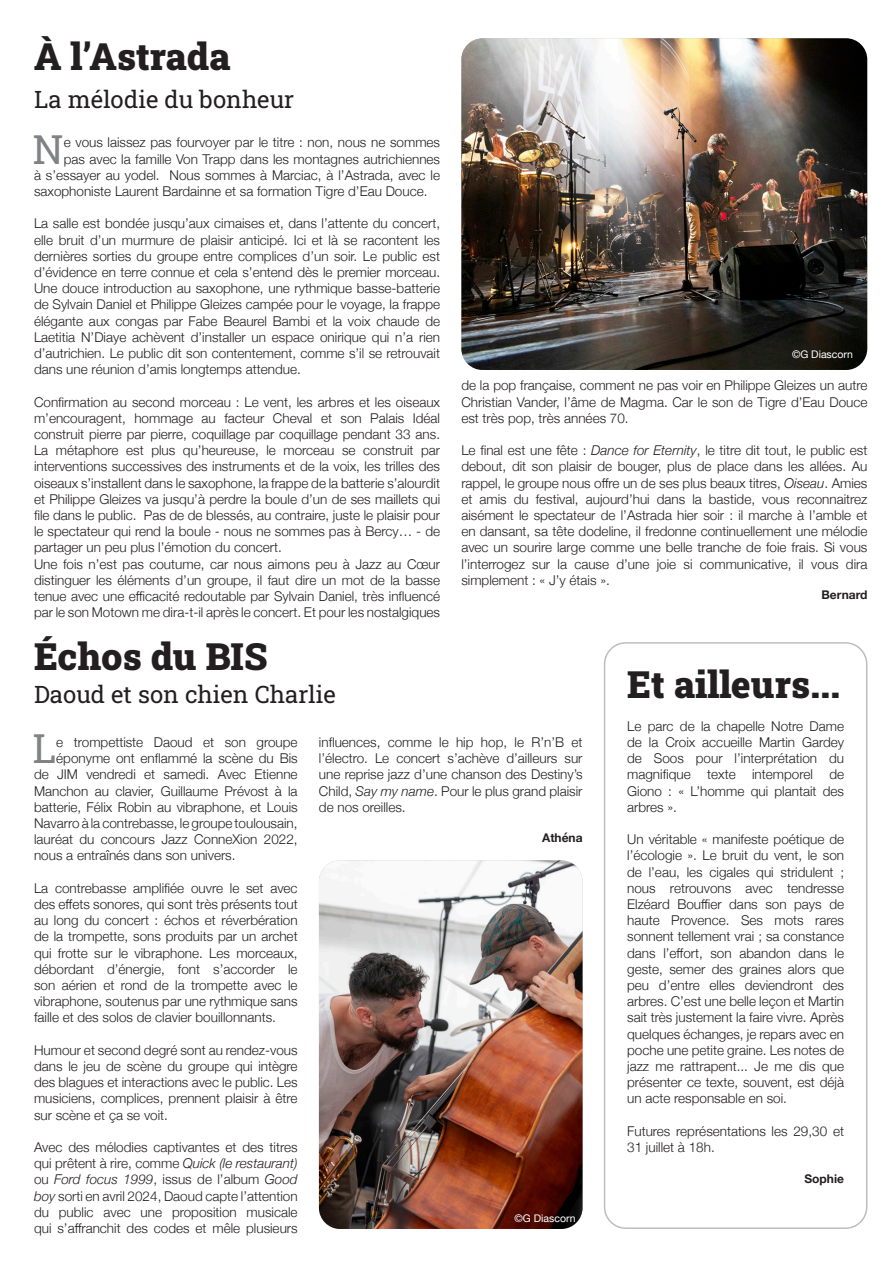
<style>
.page{position:relative;width:893px;height:1263px;background:#fff}
.page>*{position:absolute;margin:0;border:0;box-sizing:border-box;transform-origin:0 0}
.Texte_avec_lettrine{font:40.35px "Roboto Slab";color:#808285}
.Titre{font:900 37.5px "Roboto Slab";color:#231f20}
.Chapo{font:24px "Roboto Slab";color:#231f20}
.Texte{font:300 13.5px/16.2px "Helvetica Neue";color:#231f20;text-align:justify}
.Texte_avec_lettrine-2{font:300 13.5px "Helvetica Neue";color:#231f20}
.Crédits{font:700 12px "Helvetica Neue";color:#231f20}
.credit-photos{font:10.5px "Helvetica Neue";color:#fff}
.s1{font-style:italic}
</style>
<div class="page">
<img style="left:319px;top:860px;width:264px;height:369px">
<img style="left:461px;top:38px;width:406px;height:332px">
<div style="left:604px;top:642px;width:263px;height:587px;border:2px solid #bcbdc0;border-radius:21px"></div>
<p class="Titre" style="left:34px;top:30px;width:198px">À l’Astrada</p>
<p class="Chapo" style="left:34px;top:83px;width:262px">La mélodie du bonheur</p>
<p class="Texte_avec_lettrine" style="left:32px;top:121px;width:33px">N</p>
<p class="Texte_avec_lettrine-2" style="left:64px;top:132px;width:378px">e vous laissez pas fourvoyer par le titre : non, nous ne sommes</p>
<p class="Texte_avec_lettrine-2" style="left:64px;top:148px;width:378px">pas avec la famille Von Trapp dans les montagnes autrichiennes</p>
<p class="Texte_avec_lettrine-2" style="left:34px;top:164px;width:408px">à s’essayer au yodel. Nous sommes à Marciac, à l’Astrada, avec le</p>
<p class="Texte_avec_lettrine-2" style="left:34px;top:180px;width:395px">saxophoniste Laurent Bardainne et sa formation Tigre d’Eau Douce.</p>
<p class="Texte" style="left:34px;top:215px;width:408px">La salle est bondée jusqu’aux cimaises et, dans l’attente du concert, elle bruit d’un murmure de plaisir anticipé. Ici et là se racontent les dernières sorties du groupe entre complices d’un soir. Le public est d’évidence en terre connue et cela s’entend dès le premier morceau.<br>Une douce introduction au saxophone, une rythmique basse-batterie de Sylvain Daniel et Philippe Gleizes campée pour le voyage, la frappe élégante aux congas par Fabe Beaurel Bambi et la voix chaude de Laetitia N’Diaye achèvent d’installer un espace onirique qui n’a rien d’autrichien. Le public dit son contentement, comme s’il se retrouvait dans une réunion d’amis longtemps attendue.</p>
<p class="Texte" style="left:34px;top:393px;width:408px">Confirmation au second morceau : Le vent, les arbres et les oiseaux m’encouragent, hommage au facteur Cheval et son Palais Idéal construit pierre par pierre, coquillage par coquillage pendant 33 ans.<br>La métaphore est plus qu’heureuse, le morceau se construit par interventions successives des instruments et de la voix, les trilles des oiseaux s’installent dans le saxophone, la frappe de la batterie s’alourdit et Philippe Gleizes va jusqu’à perdre la boule d’un de ses maillets qui file dans le public. Pas de de blessés, au contraire, juste le plaisir pour le spectateur qui rend la boule - nous ne sommes pas à Bercy… - de partager un peu plus l’émotion du concert.</p>
<p class="Texte" style="left:34px;top:555px;width:408px">Une fois n’est pas coutume, car nous aimons peu à Jazz au Cœur distinguer les éléments d’un groupe, il faut dire un mot de la basse tenue avec une efficacité redoutable par Sylvain Daniel, très influencé par le son Motown me dira-t-il après le concert. Et pour les nostalgiques</p>
<p class="Titre" style="left:34px;top:630px;width:235px">Échos du BIS</p>
<p class="Chapo" style="left:34px;top:678px;width:303px">Daoud et son chien Charlie</p>
<p class="credit-photos" style="left:792px;top:347px;width:63px">©G Diascorn</p>
<p class="Texte" style="left:461px;top:377px;width:408px">de la pop française, comment ne pas voir en Philippe Gleizes un autre Christian Vander, l’âme de Magma. Car le son de Tigre d’Eau Douce est très pop, très années 70.</p>
<p class="Texte" style="left:461px;top:441px;width:408px">Le final est une fête : <span class="s1">Dance for Eternity</span>, le titre dit tout, le public est debout, dit son plaisir de bouger, plus de place dans les allées. Au rappel, le groupe nous offre un de ses plus beaux titres, <span class="s1">Oiseau</span>. Amies et amis du festival, aujourd’hui dans la bastide, vous reconnaitrez aisément le spectateur de l’Astrada hier soir : il marche à l’amble et en dansant, sa tête dodeline, il fredonne continuellement une mélodie avec un sourire large comme une belle tranche de foie frais. Si vous l’interrogez sur la cause d’une joie si communicative, il vous dira simplement : « J’y étais ».</p>
<p class="Crédits" style="left:821px;top:586px;width:48px">Bernard</p>
<p class="Titre" style="left:627px;top:659px;width:214px">Et ailleurs...</p>
<p class="Texte_avec_lettrine" style="left:32px;top:721px;width:25px">L</p>
<p class="Texte_avec_lettrine-2" style="left:56px;top:731px;width:243px">e trompettiste Daoud et son groupe</p>
<p class="Texte_avec_lettrine-2" style="left:56px;top:747px;width:243px">éponyme ont enflammé la scène du Bis</p>
<p class="Texte_avec_lettrine-2" style="left:34px;top:764px;width:265px">de JIM vendredi et samedi. Avec Etienne</p>
<p class="Texte_avec_lettrine-2" style="left:34px;top:780px;width:265px">Manchon au clavier, Guillaume Prévost à la</p>
<p class="Texte_avec_lettrine-2" style="left:34px;top:796px;width:265px">batterie, Félix Robin au vibraphone, et Louis</p>
<p class="Texte_avec_lettrine-2" style="left:34px;top:812px;width:265px">Navarro à la contrebasse, le groupe toulousain,</p>
<p class="Texte_avec_lettrine-2" style="left:34px;top:828px;width:265px">lauréat du concours Jazz ConneXion 2022,</p>
<p class="Texte_avec_lettrine-2" style="left:34px;top:845px;width:203px">nous a entraînés dans son univers.</p>
<p class="Texte" style="left:34px;top:879px;width:265px">La contrebasse amplifiée ouvre le set avec des effets sonores, qui sont très présents tout au long du concert : échos et réverbération de la trompette, sons produits par un archet qui frotte sur le vibraphone. Les morceaux, débordant d’énergie, font s’accorder le son aérien et rond de la trompette avec le vibraphone, soutenus par une rythmique sans faille et des solos de clavier bouillonnants.</p>
<p class="Texte" style="left:34px;top:1041px;width:265px">Humour et second degré sont au rendez-vous dans le jeu de scène du groupe qui intègre des blagues et interactions avec le public. Les musiciens, complices, prennent plaisir à être sur scène et ça se voit.</p>
<p class="Texte" style="left:34px;top:1138px;width:265px">Avec des mélodies captivantes et des titres qui prêtent à rire, comme <span class="s1">Quick (le restaurant) </span>ou <span class="s1">Ford focus 1999</span>, issus de l’album <span class="s1">Good boy</span> sorti en avril 2024, Daoud capte l’attention du public avec une proposition musicale qui s’affranchit des codes et mêle plusieurs</p>
<p class="Texte" style="left:319px;top:733px;width:265px">influences, comme le hip hop, le R’n’B et l’électro. Le concert s’achève d’ailleurs sur une reprise jazz d’une chanson des Destiny’s Child, <span class="s1">Say my name</span>. Pour le plus grand plaisir de nos oreilles.</p>
<p class="Crédits" style="left:542px;top:829px;width:42px">Athéna</p>
<p class="credit-photos" style="left:514px;top:1210px;width:63px">©G Diascorn</p>
<p class="Texte" style="left:627px;top:717px;width:218px">Le parc de la chapelle Notre Dame de la Croix accueille Martin Gardey de Soos pour l’interprétation du magnifique texte intemporel de Giono : « L’homme qui plantait des arbres ».</p>
<p class="Texte" style="left:627px;top:830px;width:218px">Un véritable « manifeste poétique de l’écologie ». Le bruit du vent, le son de l’eau, les cigales qui stridulent ; nous retrouvons avec tendresse Elzéard Bouffier dans son pays de haute Provence. Ses mots rares sonnent tellement vrai ; sa constance dans l’effort, son abandon dans le geste, semer des graines alors que peu d’entre elles deviendront des arbres. C’est une belle leçon et Martin sait très justement la faire vivre. Après quelques échanges, je repars avec en poche une petite graine. Les notes de jazz me rattrapent... Je me dis que présenter ce texte, souvent, est déjà un acte responsable en soi.</p>
<p class="Texte" style="left:627px;top:1122px;width:218px">Futures représentations les 29,30 et<br>31 juillet à 18h.</p>
<p class="Crédits" style="left:804px;top:1169px;width:41px">Sophie</p>
</div>
